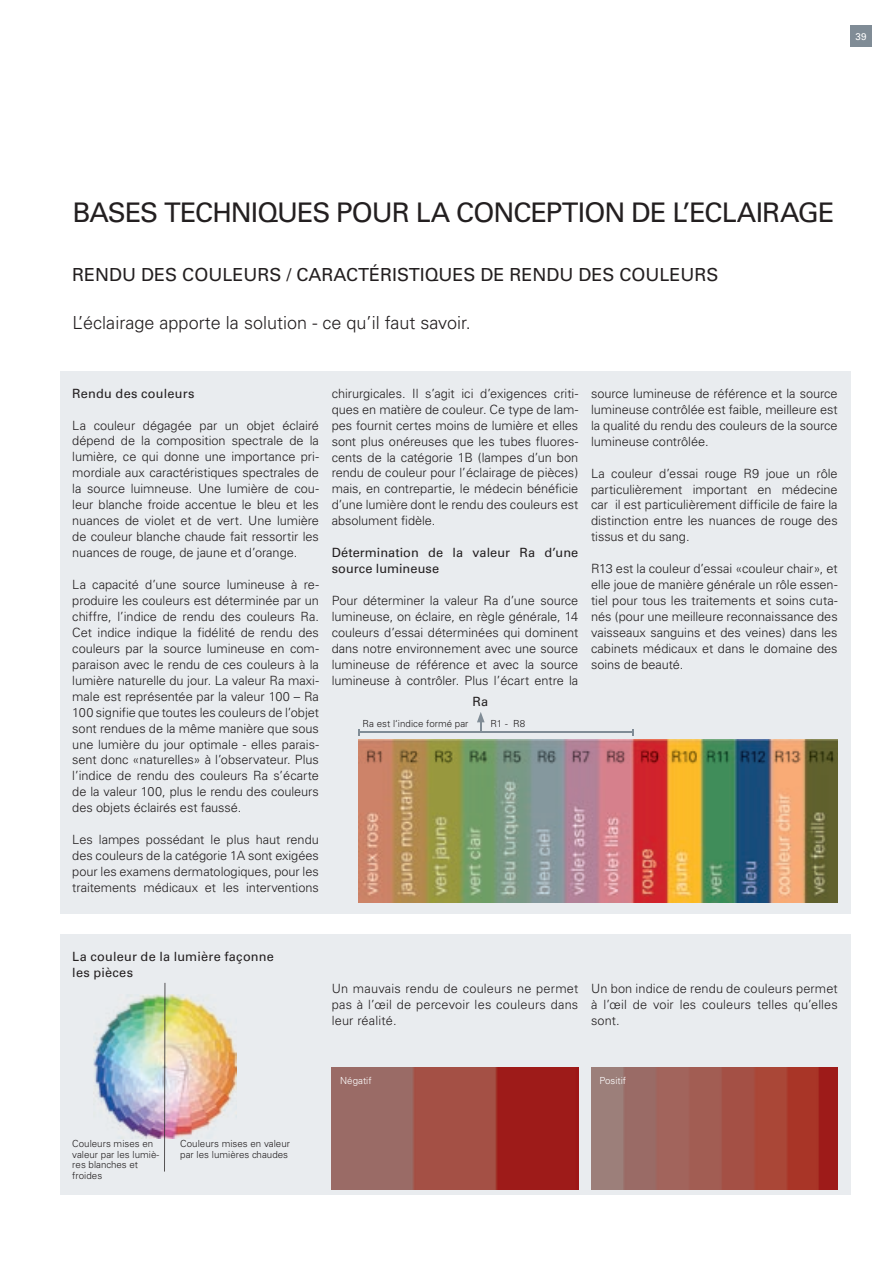
<style>
.page{position:relative;width:893px;height:1263px;background:#fff}
.page>*{position:absolute;margin:0;border:0;box-sizing:border-box;transform-origin:0 0}
.t1{font:27px "Univers";letter-spacing:-.035em;color:#231f20}
.t2{font:18px "Univers";color:#231f20}
.t3{font:300 18px "Univers";color:#231f20}
.t4{font:300 12.75px/15.9px "Univers";letter-spacing:-.005em;color:#231f20;text-align:justify}
.t5{font:12.75px/15.9px "Univers";letter-spacing:.01em;color:#231f20}
.t6{font:300 9.75px/10.6px "Univers";color:#231f20}
.t7{font:300 9.75px "Univers";color:#fff}
.t8{font:9.75px "Univers";color:#fff}
</style>
<div class="page">
<div style="left:60px;top:934px;width:790px;height:261px;background:#e9ecef"></div>
<div style="left:60px;top:371px;width:790px;height:542px;background:#e9ecef"></div>
<hr style="left:359px;top:732px;width:274px;height:1px;background:#808c96">
<svg style="left:358px;top:729px;width:2px;height:7px"></svg>
<svg style="left:632px;top:729px;width:2px;height:7px"></svg>
<svg style="left:477px;top:712px;width:8px;height:20px"></svg>
<img style="left:359px;top:739px;width:479px;height:163px">
<div style="left:850px;top:26px;width:22px;height:21px;background:#808c96"></div>
<img style="left:591px;top:1067px;width:247px;height:122px">
<img style="left:332px;top:1067px;width:246px;height:122px">
<img style="left:93px;top:994px;width:144px;height:144px">
<hr style="left:164px;top:983px;width:1px;height:188px;background:#231f20">
<p class="t8" style="left:855px;top:31px;width:13px">39</p>
<h1 class="t1" style="left:72px;top:197px;width:764px">BASES TECHNIqUES POUR LA CONCEPTION DE L’ECLAIRAGE</h1>
<h2 class="t2" style="left:72px;top:264px;width:648px">RENDU DES COULEURS / CARACTÉRISTIqUES DE RENDU DES COULEURS</h2>
<h2 class="t3" style="left:72px;top:311px;width:400px">L’éclairage apporte la solution - ce qu’il faut savoir.</h2>
<p class="t5" style="left:72px;top:385px;width:124px">Rendu des couleurs</p>
<p class="t4" style="left:72px;top:417px;width:248px">La couleur dégagée par un objet éclairé dépend de la composition spectrale de la lumière, ce qui donne une importance pri&shy;mordiale aux caractéristiques spectrales de la source luimneuse. Une lumière de cou&shy;leur blanche froide accentue le bleu et les nuances de violet et de vert. Une lumière de couleur blanche chaude fait ressortir les nuances de rouge, de jaune et d’orange.</p>
<p class="t4" style="left:72px;top:576px;width:248px">La capacité d’une source lumineuse à re&shy;produire les couleurs est déterminée par un chiffre, l’indice de rendu des couleurs Ra.<br>Cet indice indique la fidélité de rendu des couleurs par la source lumineuse en com&shy;paraison avec le rendu de ces couleurs à la lumière naturelle du jour. La valeur Ra maxi&shy;male est représentée par la valeur 100 – Ra 100 signifie que toutes les couleurs de l’objet sont rendues de la même manière que sous une lumière du jour optimale - elles parais&shy;sent donc «naturelles» à l’observateur. Plus l’indice de rendu des couleurs Ra s’écarte de la valeur 100, plus le rendu des couleurs des objets éclairés est faussé.</p>
<p class="t4" style="left:72px;top:832px;width:248px">Les lampes possédant le plus haut rendu des couleurs de la catégorie 1A sont exigées pour les examens dermatologiques, pour les traitements médicaux et les interventions</p>
<p class="t4" style="left:332px;top:385px;width:248px">chirurgicales. Il s’agit ici d’exigences criti&shy;ques en matière de couleur. Ce type de lam&shy;pes fournit certes moins de lumière et elles sont plus onéreuses que les tubes fluores&shy;cents de la catégorie 1B (lampes d’un bon rendu de couleur pour l’éclairage de pièces) mais, en contrepartie, le médecin bénéficie d’une lumière dont le rendu des couleurs est absolument fidèle.</p>
<p class="t5" style="left:332px;top:545px;width:248px">Détermination de la valeur Ra d’une source lumineuse</p>
<p class="t4" style="left:332px;top:593px;width:248px">Pour déterminer la valeur Ra d’une source lumineuse, on éclaire, en règle générale, 14 couleurs d’essai déterminées qui dominent dans notre environnement avec une source lumineuse de référence et avec la source lumineuse à contrôler. Plus l’écart entre la</p>
<p class="t5" style="left:472px;top:693px;width:17px">Ra</p>
<p class="t6" style="left:363px;top:718px;width:107px">Ra est l‘indice formé par</p>
<p class="t6" style="left:490px;top:718px;width:36px">R1 - R8</p>
<p class="t4" style="left:591px;top:385px;width:248px">source lumineuse de référence et la source lumineuse contrôlée est faible, meilleure est la qualité du rendu des couleurs de la source lumineuse contrôlée.</p>
<p class="t4" style="left:591px;top:465px;width:248px">La couleur d’essai rouge R9 joue un rôle particulièrement important en médecine car il est particulièrement difficile de faire la distinction entre les nuances de rouge des tissus et du sang.</p>
<p class="t4" style="left:591px;top:561px;width:248px">R13 est la couleur d’essai «couleur chair», et elle joue de manière générale un rôle essen&shy;tiel pour tous les traitements et soins cuta&shy;nés (pour une meilleure reconnaissance des vaisseaux sanguins et des veines) dans les cabinets médicaux et dans le domaine des soins de beauté.</p>
<p class="t5" style="left:72px;top:949px;width:203px">La couleur de la lumière façonne les pièces</p>
<p class="t4" style="left:332px;top:980px;width:248px">Un mauvais rendu de couleurs ne permet pas à l’œil de percevoir les couleurs dans leur réalité.</p>
<p class="t4" style="left:591px;top:980px;width:248px">Un bon indice de rendu de couleurs permet à l’œil de voir les couleurs telles qu’elles sont.</p>
<p class="t6" style="left:72px;top:1138px;width:83px">Couleurs mises en</p>
<p class="t6" style="left:180px;top:1138px;width:111px">Couleurs mises en valeur</p>
<p class="t6" style="left:72px;top:1149px;width:88px">valeur par les lumiè-</p>
<p class="t6" style="left:180px;top:1149px;width:109px">par les lumières chaudes</p>
<p class="t6" style="left:72px;top:1159px;width:67px">res blanches et froides</p>
<p class="t7" style="left:340px;top:1075px;width:33px">Négatif</p>
<p class="t7" style="left:600px;top:1074px;width:28px">Positif</p>
</div>
